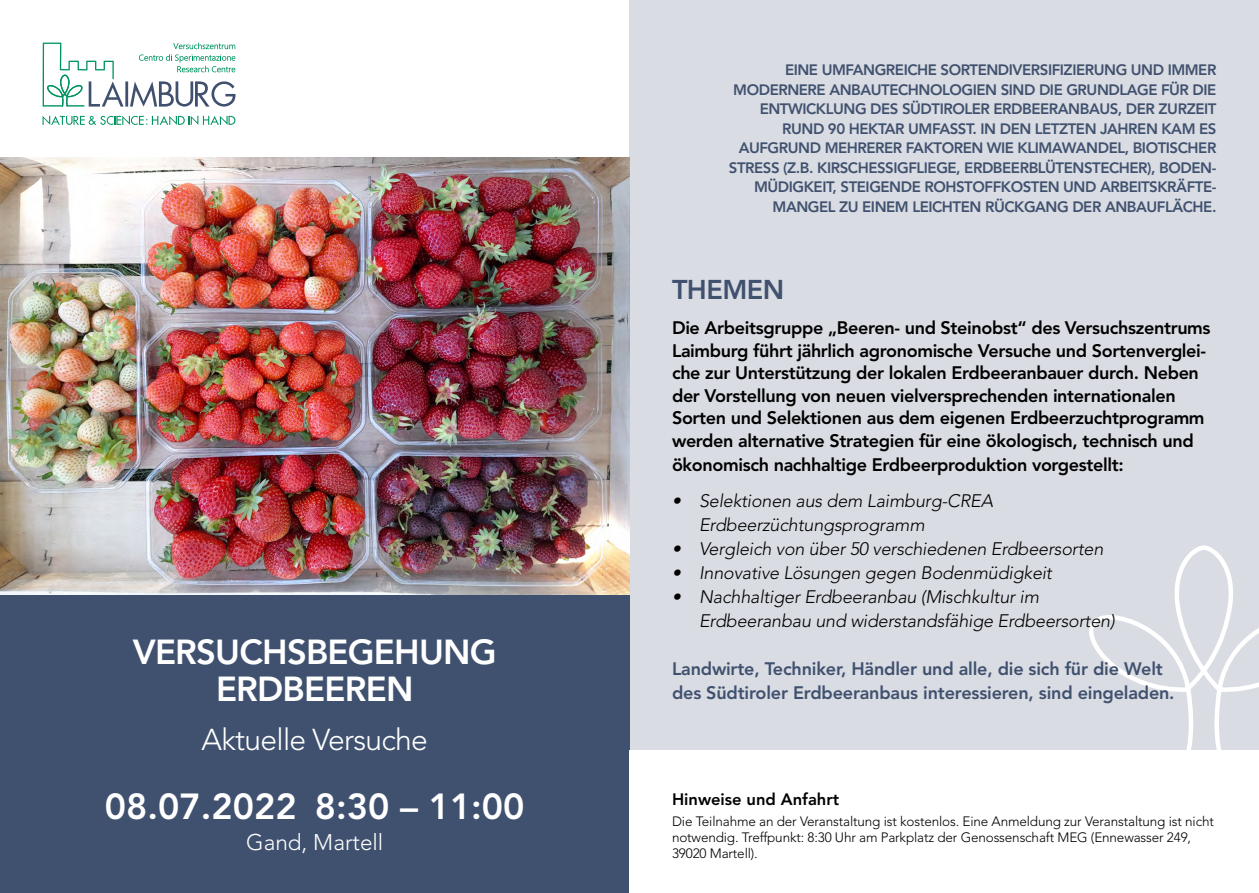
<style>
.page{position:relative;width:1259px;height:893px;background:#fff}
.page>*{position:absolute;margin:0;border:0;box-sizing:border-box;transform-origin:0 0}
.t1{font:800 36px "Avenir";color:#fff}
.t2{font:800 34.5px/37.5px "Avenir";letter-spacing:-.025em;color:#fff;text-align:center}
.t3{font:300 30px "Avenir";letter-spacing:-.025em;color:#fff}
.t4{font:800 27px "Avenir";letter-spacing:-.02em;color:#40516f}
.t5{font:300 22.5px "Avenir";color:#fff}
.t6{font:800 18px/22.8px "Avenir";letter-spacing:-.02em;color:#000}
.t7{font:italic 300 18px/24px "Avenir";letter-spacing:-.01em;color:#000}
.t8{font:800 18px/24px "Avenir";letter-spacing:-.01em;color:#40516f}
.t9{font:800 16.5px "Avenir";color:#000}
.t10{font:800 15px/19.5px "Avenir";letter-spacing:-.03em;color:#40516f;text-align:right}
.t11{font:300 13.5px/16.2px "Avenir";letter-spacing:-.01em;color:#000}
</style>
<div class="page">
<div style="left:629px;top:0;width:630px;height:757px;background:#d9dce2"></div>
<img style="left:0;top:157px;width:629px;height:438px">
<svg style="left:139px;top:43px;width:96px;height:29px"></svg>
<hr style="left:125px;top:81px;width:3px;height:26px;background:#40516f">
<svg style="left:130px;top:81px;width:106px;height:26px"></svg>
<svg style="left:43px;top:116px;width:192px;height:9px"></svg>
<svg style="left:43px;top:43px;width:81px;height:64px"></svg>
<div style="left:0;top:595px;width:629px;height:298px;background:#40516f"></div>
<div style="left:629px;top:750px;width:630px;height:143px;background:#fff"></div>
<svg style="left:1089px;top:545px;width:170px;height:205px"></svg>
<h2 class="t2" style="left:133px;top:633px;width:365px">VERSUCHSBEGEHUNG<br>ERDBEEREN</h2>
<h3 class="t3" style="left:202px;top:721px;width:228px">Aktuelle Versuche</h3>
<h1 class="t1" style="left:105px;top:785px;width:421px">08.07.2022 8:30 – 11:00</h1>
<h3 class="t5" style="left:246px;top:829px;width:139px">Gand, Martell</h3>
<p class="t10" style="left:729px;top:60px;width:489px">EINE UMFANGREICHE SORTENDIVERSIFIZIERUNG UND IMMER MODERNERE ANBAUTECHNOLOGIEN SIND DIE GRUNDLAGE FÜR DIE ENTWICKLUNG DES SÜDTIROLER ERDBEERANBAUS, DER ZURZEIT RUND 90 HEKTAR UMFASST. IN DEN LETZTEN JAHREN KAM ES AUFGRUND MEHRERER FAKTOREN WIE KLIMAWANDEL, BIOTISCHER STRESS (Z.B. KIRSCHESSIGFLIEGE, ERDBEERBLÜTENSTECHER), BODEN-MÜDIGKEIT, STEIGENDE ROHSTOFFKOSTEN UND ARBEITSKRÄFTE-MANGEL ZU EINEM LEICHTEN RÜCKGANG DER ANBAUFLÄCHE.</p>
<h3 class="t4" style="left:672px;top:273px;width:114px">THEMEN</h3>
<p class="t6" style="left:672px;top:316px;width:540px">Die Arbeitsgruppe „Beeren- und Steinobst“ des Versuchszentrums Laimburg führt jährlich agronomische Versuche und Sortenverglei&shy;che zur Unterstützung der lokalen Erdbeeranbauer durch. Neben der Vorstellung von neuen vielversprechenden internationalen Sorten und Selektionen aus dem eigenen Erdbeerzuchtprogramm werden alternative Strategien für eine ökologisch, technisch und ökonomisch nachhaltige Erdbeerproduktion vorgestellt:</p>
<p class="t7" style="left:699px;top:489px;width:296px;text-indent:-27px">• Selektionen aus dem Laimburg-CREA<br>Erdbeerzüchtungsprogramm</p>
<p class="t7" style="left:672px;top:537px;width:433px">• Vergleich von über 50 verschiedenen Erdbeersorten</p>
<p class="t7" style="left:672px;top:561px;width:381px">• Innovative Lösungen gegen Bodenmüdigkeit</p>
<p class="t7" style="left:699px;top:585px;width:417px;text-indent:-27px">• Nachhaltiger Erdbeeranbau (Mischkultur im<br>Erdbeeranbau und widerstandsfähige Erdbeersorten)</p>
<p class="t8" style="left:672px;top:657px;width:504px">Landwirte, Techniker, Händler und alle, die sich für die Welt des Südtiroler Erdbeeranbaus interessieren, sind eingeladen.</p>
<p class="t9" style="left:672px;top:789px;width:169px">Hinweise und Anfahrt</p>
<p class="t11" style="left:672px;top:813px;width:543px">Die Teilnahme an der Veranstaltung ist kostenlos. Eine Anmeldung zur Veranstaltung ist nicht notwendig. Treffpunkt: 8:30 Uhr am Parkplatz der Genossenschaft MEG (Ennewasser 249,<br>39020 Martell).</p>
</div>
